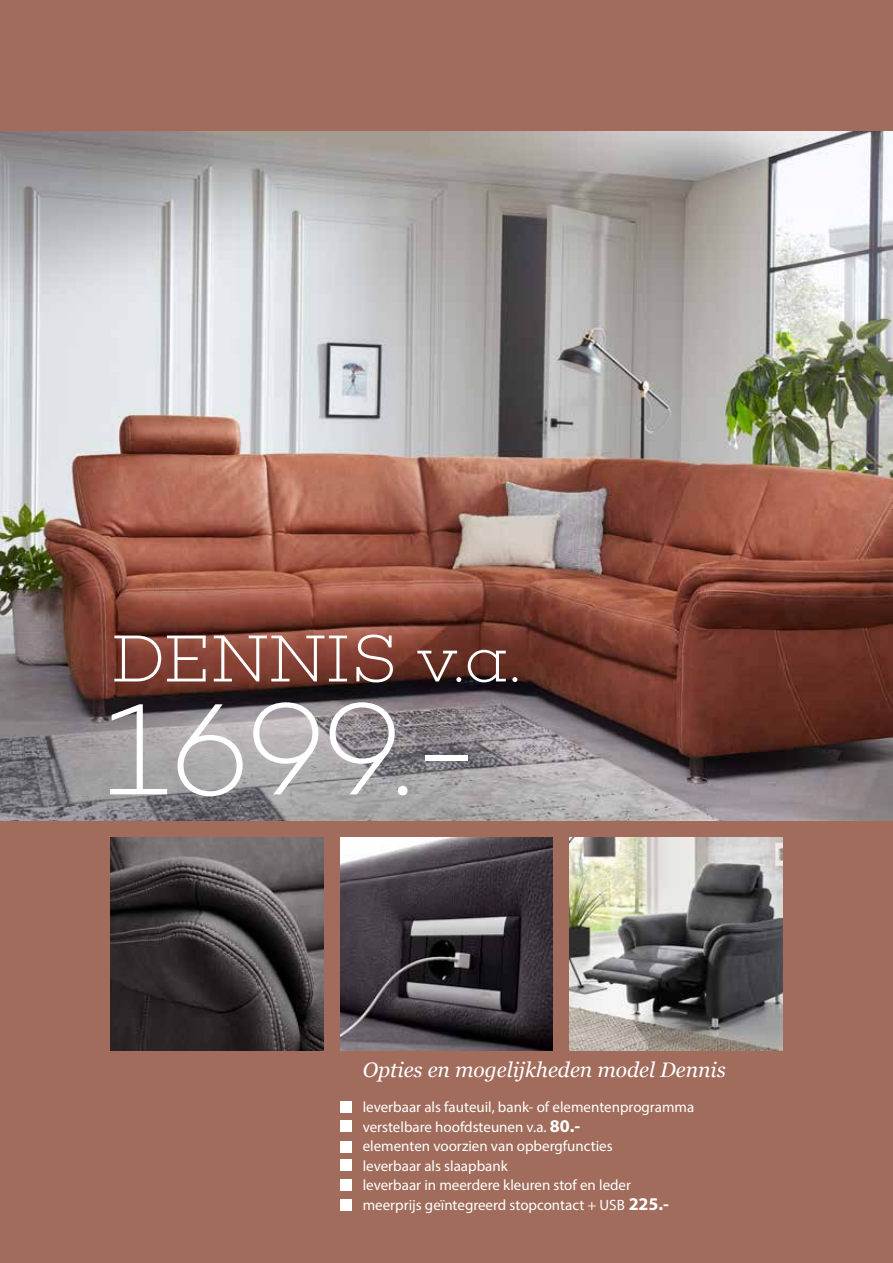
<style>
.page{position:relative;width:893px;height:1263px;background:#a16c5c}
.page>*{position:absolute;margin:0;border:0;box-sizing:border-box;transform-origin:0 0}
.t1{font:132.45px "Choplin Extra Light DEMO";color:#fff}
.t2{font:67.5px "Choplin Extra Light DEMO";letter-spacing:-.02em;color:#fff}
.t3{font:italic 21px "Georgia";color:#fff}
.t4{font:15px/19.5px "Myriad Pro";color:#fff}
.s1{font-weight:700;font-size:18px}
</style>
<div class="page">
<img style="left:0;top:132px;width:893px;height:689px">
<img style="left:111px;top:838px;width:212px;height:212px">
<img style="left:340px;top:838px;width:213px;height:212px">
<img style="left:570px;top:838px;width:212px;height:212px">
<div style="left:340px;top:1101px;width:11px;height:11px;background:#fff"></div>
<div style="left:340px;top:1120px;width:11px;height:12px;background:#fff"></div>
<div style="left:340px;top:1141px;width:11px;height:12px;background:#fff"></div>
<div style="left:340px;top:1159px;width:11px;height:12px;background:#fff"></div>
<div style="left:340px;top:1179px;width:11px;height:11px;background:#fff"></div>
<div style="left:340px;top:1199px;width:11px;height:12px;background:#fff"></div>
<h2 class="t2" style="left:111px;top:623px;width:411px">DENNIS v.a.</h2>
<h1 class="t1" style="left:103px;top:680px;width:377px">1699.-</h1>
<h3 class="t3" style="left:363px;top:1057px;width:365px">Opties en mogelijkheden model Dennis</h3>
<p class="t4" style="left:363px;top:1097px;width:333px">leverbaar als fauteuil, bank- of elementenprogramma verstelbare hoofdsteunen v.a. <span class="s1">80.-<br></span>elementen voorzien van opbergfuncties<br>leverbaar als slaapbank<br>leverbaar in meerdere kleuren stof en leder<br>meerprijs geïntegreerd stopcontact + USB <span class="s1">225.-</span></p>
</div>
